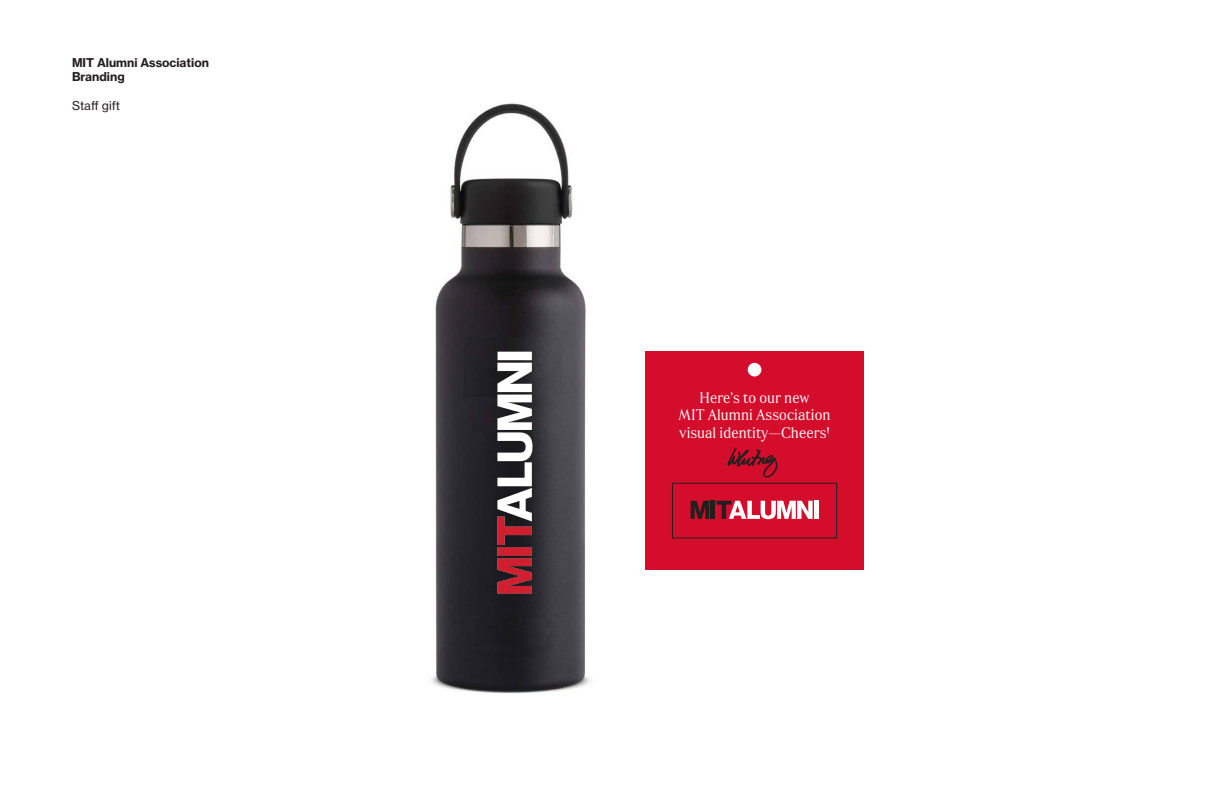
<style>
.page{position:relative;width:1224px;height:792px;background:#fff}
.page>*{position:absolute;margin:0;border:0;box-sizing:border-box;transform-origin:0 0}
.t1{font:15.8px "Corridor";color:#231f20}
.t2{font:14.4px/17.3px "Corridor";color:#fff;text-align:center}
.t3{font:12px "N Haas Grotesk TX Pro 75 Bd";color:#231f20}
.t4{font:12px "N Haas Grotesk TX Pro 55 Rg";color:#231f20}
</style>
<div class="page">
<img style="left:431px;top:103px;width:160px;height:591px">
<img style="left:474px;top:628px;width:72px;height:18px">
<img style="left:463px;top:329px;width:104px;height:299px">
<div style="left:645px;top:351px;width:219px;height:219px;background:#d30d2b"></div>
<div style="left:672px;top:483px;width:165px;height:55px;border:1px solid #231f20"></div>
<div style="left:748px;top:363px;width:13px;height:14px;background:#fff;border-radius:50%"></div>
<svg style="left:691px;top:501px;width:18px;height:18px"></svg>
<hr style="left:711px;top:501px;width:4px;height:18px;background:#231f20">
<svg style="left:716px;top:501px;width:97px;height:18px"></svg>
<hr style="left:814px;top:501px;width:4px;height:18px;background:#fff">
<img style="left:727px;top:447px;width:51px;height:31px">
<p class="t3" style="left:72px;top:55px;width:138px">MIT Alumni Association</p>
<p class="t3" style="left:72px;top:69px;width:54px">Branding</p>
<p class="t4" style="left:72px;top:98px;width:49px">Staff gift</p>
<p class="t2" style="left:679px;top:390px;width:153px">Here’s to our new<br>MIT Alumni Association visual identity—Cheers!</p>
<p class="t1" style="left:827px;top:425px;width:5px">.</p>
</div>
